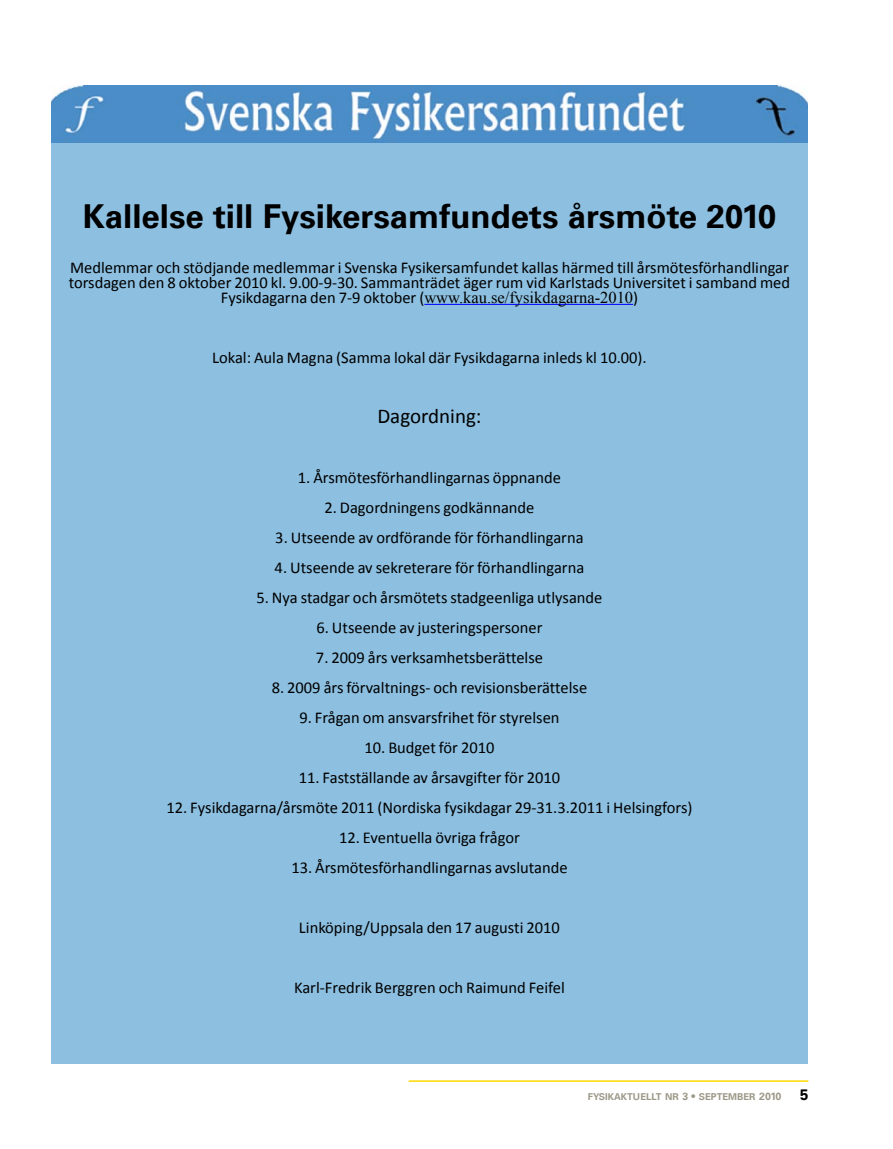
<style>
.page{position:relative;width:893px;height:1149px;background:#fff}
.page>*{position:absolute;margin:0;border:0;box-sizing:border-box;transform-origin:0 0}
.t1{font:700 33px "Univers LT";color:#000}
.t2{font:21px "Calibri";color:#000}
.t3{font:16.5px/15px "Calibri";color:#000}
.t4{font:16.5px "Times New Roman";color:#000}
.t5{font:700 9.45px "Univers LT";color:#9c9988}
.s1{font-family:"Calibri"}
.s2{font-size:10.5px}
</style>
<div class="page">
<hr style="left:409px;top:1079px;width:399px;height:2px;background:#fcd900">
<div style="left:51px;top:142px;width:757px;height:921px;background:#8cbfe0"></div>
<hr style="left:424px;top:304px;width:209px;height:1px;background:#00f">
<img style="left:51px;top:85px;width:757px;height:57px">
<h1 class="t1" style="left:83px;top:196px;width:695px">Kallelse till Fysikersamfundets årsmöte 2010</h1>
<p class="t3" style="left:69px;top:259px;width:723px">Medlemmar och stödjande medlemmar i Svenska Fysikersamfundet kallas härmed till årsmötesförhandlingar torsdagen den 8 oktober 2010 kl. 9.00-9-30. Sammanträdet äger rum vid Karlstads Universitet i samband med</p>
<p class="t4" style="left:221px;top:286px;width:419px"><span class="s1">Fysikdagarna den 7-9 oktober (</span>www.kau.se/fysikdagarna-2010<span class="s1">)</span></p>
<p class="t3" style="left:212px;top:349px;width:436px">Lokal: Aula Magna (Samma lokal där Fysikdagarna inleds kl 10.00).</p>
<p class="t2" style="left:377px;top:402px;width:106px">Dagordning:</p>
<p class="t3" style="left:298px;top:469px;width:265px">1. Årsmötesförhandlingarnas öppnande</p>
<p class="t3" style="left:324px;top:499px;width:212px">2. Dagordningens godkännande</p>
<p class="t3" style="left:275px;top:529px;width:310px">3. Utseende av ordförande för förhandlingarna</p>
<p class="t3" style="left:275px;top:559px;width:311px">4. Utseende av sekreterare för förhandlingarna</p>
<p class="t3" style="left:256px;top:589px;width:348px">5. Nya stadgar och årsmötets stadgeenliga utlysande</p>
<p class="t3" style="left:316px;top:619px;width:228px">6. Utseende av justeringspersoner</p>
<p class="t3" style="left:316px;top:649px;width:229px">7. 2009 års verksamhetsberättelse</p>
<p class="t3" style="left:272px;top:679px;width:317px">8. 2009 års förvaltnings- och revisionsberättelse</p>
<p class="t3" style="left:299px;top:709px;width:262px">9. Frågan om ansvarsfrihet för styrelsen</p>
<p class="t3" style="left:364px;top:739px;width:132px">10. Budget för 2010</p>
<p class="t3" style="left:299px;top:769px;width:263px">11. Fastställande av årsavgifter för 2010</p>
<p class="t3" style="left:166px;top:799px;width:527px">12. Fysikdagarna/årsmöte 2011 (Nordiska fysikdagar 29-31.3.2011 i Helsingfors)</p>
<p class="t3" style="left:339px;top:829px;width:182px">12. Eventuella övriga frågor</p>
<p class="t3" style="left:291px;top:859px;width:278px">13. Årsmötesförhandlingarnas avslutande</p>
<p class="t3" style="left:299px;top:919px;width:263px">Linköping/Uppsala den 17 augusti 2010</p>
<p class="t3" style="left:294px;top:979px;width:272px">Karl-Fredrik Berggren och Raimund Feifel</p>
<p class="t5" style="left:588px;top:1091px;width:195px">fysikaktuellt nr <span class="s2">3 •</span> september <span class="s2">2010</span></p>
</div>
